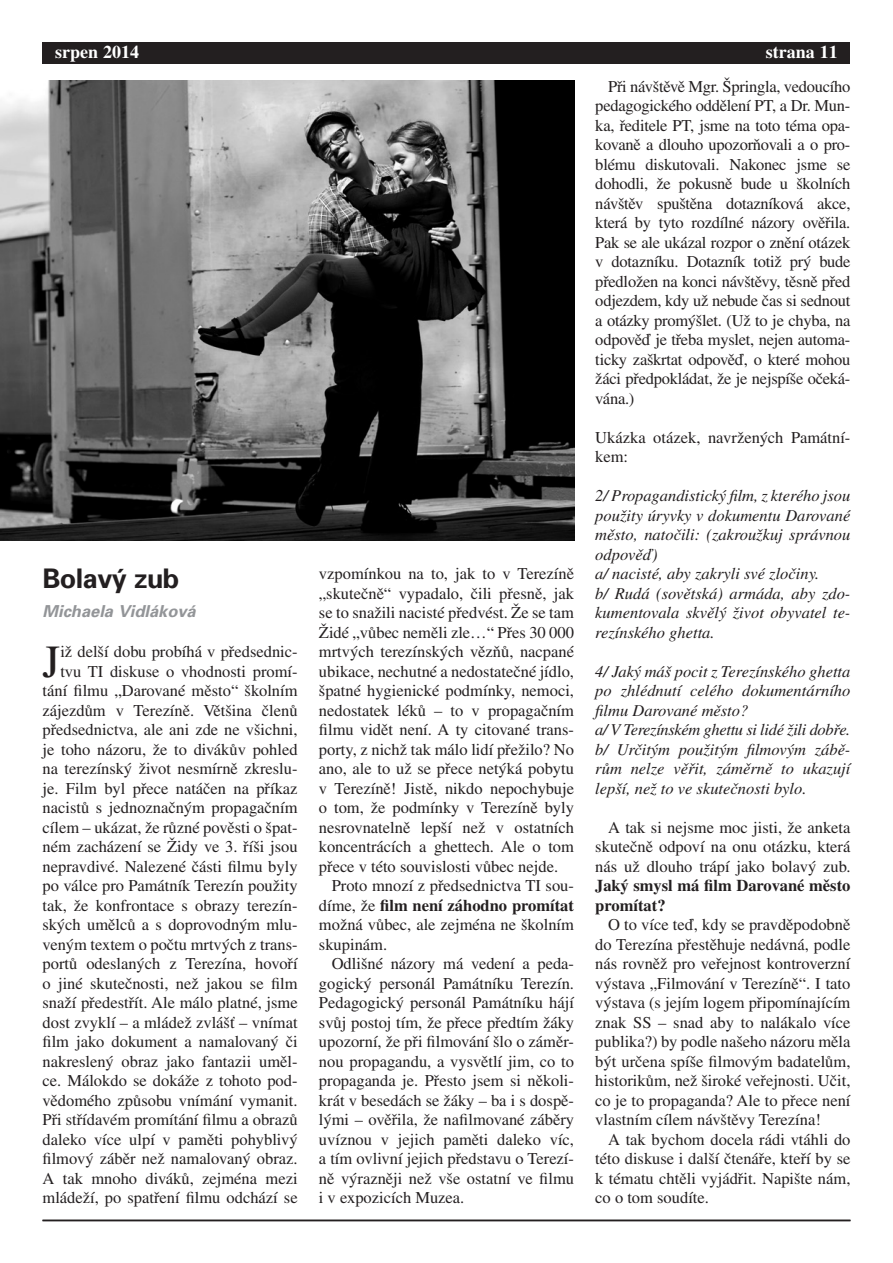
<style>
.page{position:relative;width:893px;height:1263px;background:#fff}
.page>*{position:absolute;margin:0;border:0;box-sizing:border-box;transform-origin:0 0}
.Normální{font:45.9px "Times LT Std";color:#231f20}
.Titul_malů{font:700 27px "Univers CE";letter-spacing:-.02em;color:#231f20}
.norm_ln{font:700 18px "Times LT Std";color:#fff}
.Normální__web{font:16.5px/19.5px "Times LT Std";color:#231f20;text-align:justify}
.Normální-2{font:16.5px/19.5px "Times LT Std";color:#231f20;text-align:right}
.Normální__web-2{font:italic 16.5px/19.5px "Times LT Std";color:#231f20;text-align:justify}
.Normální__web-3{font:italic 16.5px "Times LT Std";letter-spacing:-.02em;color:#231f20}
.autor_univ_bold_it{font:italic 700 16.5px "Univers CE";color:#939598}
.s1{font-weight:700}
</style>
<div class="page">
<div style="left:43px;top:43px;width:807px;height:21px;background:#231f20"></div>
<hr style="left:43px;top:1220px;width:807px;height:1px;background:#231f20">
<img style="left:0;top:80px;width:574px;height:460px">
<p class="norm_ln" style="left:55px;top:41px;width:85px">srpen 2014</p>
<p class="norm_ln" style="left:766px;top:41px;width:73px">strana 11</p>
<p class="Titul_malů" style="left:43px;top:563px;width:138px">Bolavý zub</p>
<p class="autor_univ_bold_it" style="left:43px;top:602px;width:155px">Michaela Vidláková</p>
<p class="Normální" style="left:43px;top:636px;width:19px">J</p>
<p class="Normální-2" style="left:43px;top:642px;width:257px">iž delší dobu probíhá v předsednic&shy;tvu TI diskuse o vhodnosti promí&shy;tání filmu „Darované město“ školním zájezdům v Terezíně. Většina členů předsednictva, ale ani zde ne všichni, je toho názoru, že to divákův pohled na terezínský život nesmírně zkreslu&shy;je. Film byl přece natáčen na příkaz nacistů s jednoznačným propagačním cílem – ukázat, že různé pověsti o špat&shy;ném zacházení se Židy ve 3. říši jsou nepravdivé. Nalezené části filmu byly po válce pro Památník Terezín použity tak, že konfrontace s obrazy terezín&shy;ských umělců a s doprovodným mlu&shy;veným textem o počtu mrtvých z trans&shy;portů odeslaných z Terezína, hovoří o jiné skutečnosti, než jakou se film snaží předestřít. Ale málo platné, jsme dost zvyklí – a mládež zvlášť – vnímat film jako dokument a namalovaný či nakreslený obraz jako fantazii uměl&shy;ce. Málokdo se dokáže z tohoto pod&shy;vědomého způsobu vnímání vymanit.<br>Při střídavém promítání filmu a obrazů daleko více ulpí v paměti pohyblivý filmový záběr než namalovaný obraz.<br>A tak mnoho diváků, zejména mezi mládeží, po spatření filmu odchází se</p>
<p class="Normální-2" style="left:319px;top:564px;width:257px;text-align:justify">vzpomínkou na to, jak to v Terezíně „skutečně“ vypadalo, čili přesně, jak se to snažili nacisté předvést. Že se tam Židé „vůbec neměli zle…“ Přes 30 000 mrtvých terezínských vězňů, nacpané ubikace, nechutné a nedostatečné jídlo, špatné hygienické podmínky, nemoci, nedostatek léků – to v propagačním filmu vidět není. A ty citované trans&shy;porty, z nichž tak málo lidí přežilo? No ano, ale to už se přece netýká pobytu v Terezíně! Jistě, nikdo nepochybuje o tom, že podmínky v Terezíně byly nesrovnatelně lepší než v ostatních koncentrácích a ghettech. Ale o tom přece v této souvislosti vůbec nejde.</p>
<p class="Normální__web" style="left:319px;top:876px;width:257px;text-indent:13px">Proto mnozí z předsednictva TI sou&shy;díme, že <span class="s1">film není záhodno promítat </span>možná vůbec, ale zejména ne školním skupinám.</p>
<p class="Normální__web" style="left:319px;top:954px;width:257px;text-indent:13px">Odlišné názory má vedení a peda&shy;gogický personál Památníku Terezín.<br>Pedagogický personál Památníku hájí svůj postoj tím, že přece předtím žáky upozorní, že při filmování šlo o záměr&shy;nou propagandu, a vysvětlí jim, co to propaganda je. Přesto jsem si několi&shy;krát v besedách se žáky – ba i s dospě&shy;lými – ověřila, že nafilmované záběry uvíznou v jejich paměti daleko víc, a tím ovlivní jejich představu o Terezí&shy;ně výrazněji než vše ostatní ve filmu i v expozicích Muzea.</p>
<p class="Normální__web" style="left:595px;top:76px;width:257px;text-indent:13px">Při návštěvě Mgr. Špringla, vedoucího pedagogického oddělení PT, a Dr. Mun&shy;ka, ředitele PT, jsme na toto téma opa&shy;kovaně a dlouho upozorňovali a o pro&shy;blému diskutovali. Nakonec jsme se dohodli, že pokusně bude u školních návštěv spuštěna dotazníková akce, která by tyto rozdílné názory ověřila.<br>Pak se ale ukázal rozpor o znění otázek v dotazníku. Dotazník totiž prý bude předložen na konci návštěvy, těsně před odjezdem, kdy už nebude čas si sednout a otázky promýšlet. (Už to je chyba, na odpověď je třeba myslet, nejen automa&shy;ticky zaškrtat odpověď, o které mohou žáci předpokládat, že je nejspíše očeká&shy;vána.)</p>
<p class="Normální__web" style="left:595px;top:427px;width:257px">Ukázka otázek, navržených Památní&shy;kem:</p>
<p class="Normální__web-2" style="left:595px;top:486px;width:257px">2/ Propagandistický film, z kterého jsou použity úryvky v dokumentu Darované město, natočili: (zakroužkuj správnou odpověď)</p>
<p class="Normální__web-2" style="left:595px;top:564px;width:225px">a/ nacisté, aby zakryli své zločiny.</p>
<p class="Normální__web-2" style="left:595px;top:584px;width:257px">b/ Rudá (sovětská) armáda, aby zdo&shy;kumentovala skvělý život obyvatel te&shy;rezínského ghetta.</p>
<p class="Normální__web-2" style="left:595px;top:662px;width:257px">4/ Jaký máš pocit z Terezínského ghetta po zhlédnutí celého dokumentárního filmu Darované město?</p>
<p class="Normální__web-3" style="left:595px;top:721px;width:257px">a/ V Terezínském ghettu si lidé žili dobře.</p>
<p class="Normální__web-2" style="left:595px;top:740px;width:257px">b/ Určitým použitým filmovým zábě&shy;rům nelze věřit, záměrně to ukazují lepší, než to ve skutečnosti bylo.</p>
<p class="Normální__web" style="left:595px;top:817px;width:257px;text-indent:13px">A tak si nejsme moc jisti, že anketa skutečně odpoví na onu otázku, která nás už dlouho trápí jako bolavý zub.<br><span class="s1">Jaký smysl má film Darované město promítat?</span></p>
<p class="Normální__web" style="left:595px;top:915px;width:257px;text-indent:13px">O to více teď, kdy se pravděpodobně do Terezína přestěhuje nedávná, podle nás rovněž pro veřejnost kontroverzní výstava „Filmování v Terezíně“. I tato výstava (s jejím logem připomínajícím znak SS – snad aby to nalákalo více publika?) by podle našeho názoru měla být určena spíše filmovým badatelům, historikům, než široké veřejnosti. Učit, co je to propaganda? Ale to přece není vlastním cílem návštěvy Terezína!</p>
<p class="Normální__web" style="left:595px;top:1129px;width:257px;text-indent:13px">A tak bychom docela rádi vtáhli do této diskuse i další čtenáře, kteří by se k tématu chtěli vyjádřit. Napište nám, co o tom soudíte.</p>
</div>
